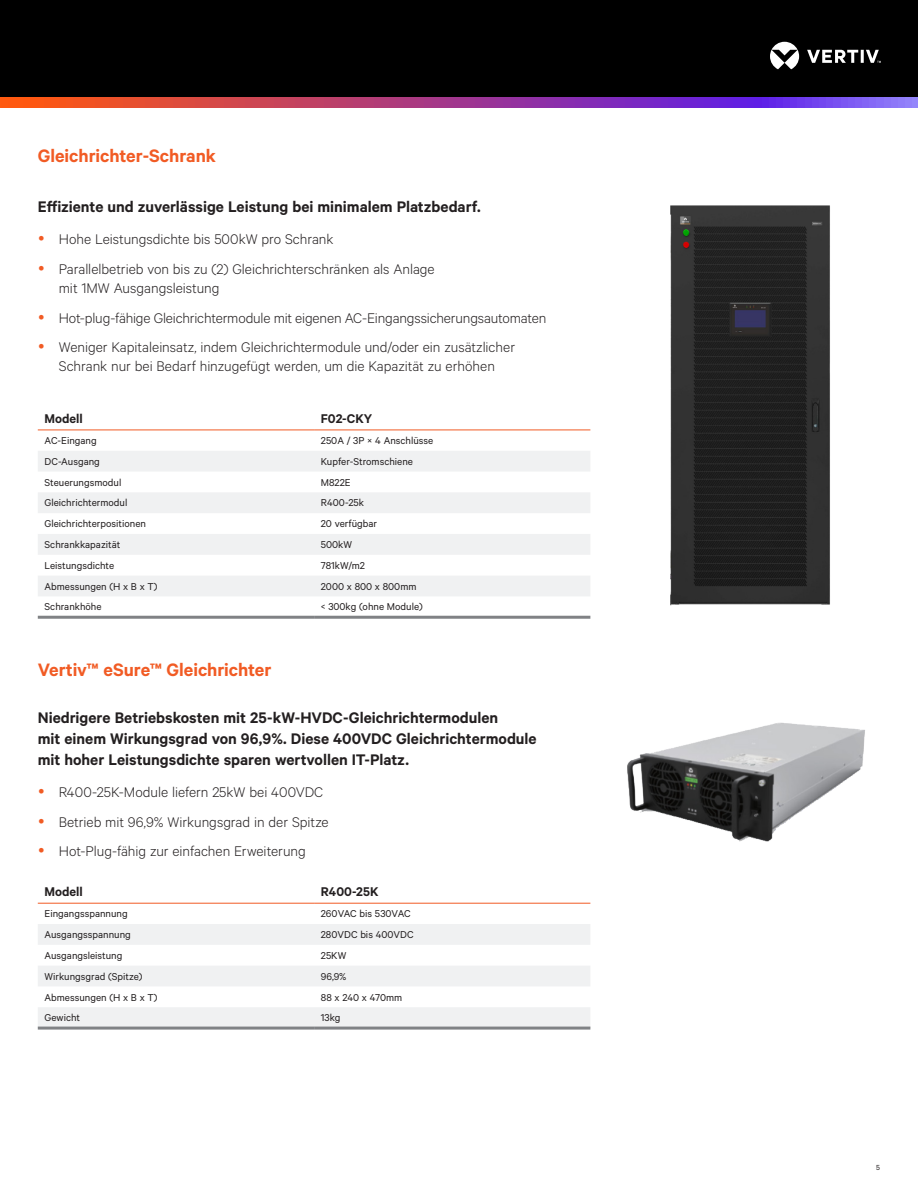
<style>
.page{position:relative;width:918px;height:1188px;background:#fff}
.page>*{position:absolute;margin:0;border:0;box-sizing:border-box;transform-origin:0 0}
.Vertiv_Orange_Main_H{font:600 20.25px "Calibre";letter-spacing:-.005em;color:#f15b24}
.Vertiv_Heading{font:600 17.25px/20.7px "Calibre";color:#231f20}
.t1{font:300 15.75px/18.9px "Calibre";color:#231f20}
.Table_Header_Black{font:600 14.25px "Calibre";color:#231f20}
.Table_Body{font:11.25px "Calibre";color:#231f20}
.t2{font:8.25px "Calibre";color:#231f20}
</style>
<div class="page">
<div style="left:0;top:0;width:918px;height:108px;background:#000"></div>
<svg style="left:770px;top:42px;width:111px;height:27px"></svg>
<svg style="left:0;top:98px;width:918px;height:10px;background:#a73f8c"></svg>
<svg style="left:38px;top:451px;width:552px;height:145px;fill:#f0f1f2"></svg>
<hr style="left:38px;top:430px;width:276px;height:1px;background:#f15b24">
<hr style="left:314px;top:430px;width:276px;height:1px;background:#f15b24">
<hr style="left:38px;top:616px;width:276px;height:3px;background:#808285">
<hr style="left:314px;top:616px;width:276px;height:3px;background:#808285">
<svg style="left:38px;top:924px;width:552px;height:103px;fill:#f0f1f2"></svg>
<hr style="left:38px;top:903px;width:276px;height:1px;background:#f15b24">
<hr style="left:314px;top:903px;width:276px;height:1px;background:#f15b24">
<hr style="left:38px;top:1027px;width:276px;height:3px;background:#808285">
<hr style="left:314px;top:1027px;width:276px;height:3px;background:#808285">
<img style="left:670px;top:205px;width:160px;height:401px">
<img style="left:627px;top:722px;width:238px;height:120px">
<p class="Vertiv_Orange_Main_H" style="left:38px;top:144px;width:180px">Gleichrichter-Schrank</p>
<p class="Vertiv_Heading" style="left:38px;top:196px;width:444px">Effiziente und zuverlässige Leistung bei minimalem Platzbedarf.</p>
<p class="t1" style="left:59px;top:229px;width:276px">Hohe Leistungsdichte bis 500kW pro Schrank</p>
<p class="t1" style="left:59px;top:259px;width:377px">Parallelbetrieb von bis zu (2) Gleichrichterschränken als Anlage mit 1MW Ausgangsleistung</p>
<p class="t1" style="left:59px;top:308px;width:489px">Hot-plug-fähige Gleichrichtermodule mit eigenen AC-Eingangssicherungsautomaten</p>
<p class="t1" style="left:59px;top:337px;width:458px">Weniger Kapitaleinsatz, indem Gleichrichtermodule und/oder ein zusätzlicher<br>Schrank nur bei Bedarf hinzugefügt werden, um die Kapazität zu erhöhen</p>
<p class="Table_Header_Black" style="left:45px;top:410px;width:40px">Modell</p>
<p class="Table_Header_Black" style="left:321px;top:410px;width:53px">F02-CKY</p>
<p class="Table_Body" style="left:45px;top:434px;width:54px">AC-Eingang</p>
<p class="Table_Body" style="left:321px;top:434px;width:114px">250A / 3P × 4 Anschlüsse</p>
<p class="Table_Body" style="left:45px;top:455px;width:57px">DC-Ausgang</p>
<p class="Table_Body" style="left:321px;top:455px;width:94px">Kupfer-Stromschiene</p>
<p class="Table_Body" style="left:45px;top:476px;width:78px">Steuerungsmodul</p>
<p class="Table_Body" style="left:321px;top:476px;width:31px">M822E</p>
<p class="Table_Body" style="left:45px;top:496px;width:84px">Gleichrichtermodul</p>
<p class="Table_Body" style="left:321px;top:496px;width:45px">R400-25k</p>
<p class="Table_Body" style="left:45px;top:517px;width:103px">Gleichrichterpositionen</p>
<p class="Table_Body" style="left:321px;top:517px;width:58px">20 verfügbar</p>
<p class="Table_Body" style="left:45px;top:538px;width:77px">Schrankkapazität</p>
<p class="Table_Body" style="left:321px;top:538px;width:33px">500kW</p>
<p class="Table_Body" style="left:45px;top:559px;width:71px">Leistungsdichte</p>
<p class="Table_Body" style="left:321px;top:559px;width:46px">781kW/m2</p>
<p class="Table_Body" style="left:45px;top:580px;width:115px">Abmessungen (H x B x T)</p>
<p class="Table_Body" style="left:321px;top:580px;width:97px">2000 x 800 x 800mm</p>
<p class="Table_Body" style="left:45px;top:600px;width:59px">Schrankhöhe</p>
<p class="Table_Body" style="left:321px;top:600px;width:103px">&lt; 300kg (ohne Module)</p>
<p class="Vertiv_Orange_Main_H" style="left:38px;top:658px;width:235px">Vertiv™ eSure™ Gleichrichter</p>
<p class="Vertiv_Heading" style="left:38px;top:707px;width:500px">Niedrigere Betriebskosten mit 25-kW-HVDC-Gleichrichtermodulen<br>mit einem Wirkungsgrad von 96,9%. Diese 400VDC Gleichrichtermodule mit hoher Leistungsdichte sparen wertvollen IT-Platz.</p>
<p class="t1" style="left:59px;top:782px;width:266px">R400-25K-Module liefern 25kW bei 400VDC</p>
<p class="t1" style="left:59px;top:812px;width:271px">Betrieb mit 96,9% Wirkungsgrad in der Spitze</p>
<p class="t1" style="left:59px;top:841px;width:249px">Hot-Plug-fähig zur einfachen Erweiterung</p>
<p class="Table_Header_Black" style="left:45px;top:884px;width:40px">Modell</p>
<p class="Table_Header_Black" style="left:321px;top:884px;width:59px">R400-25K</p>
<p class="Table_Body" style="left:45px;top:907px;width:85px">Eingangsspannung</p>
<p class="Table_Body" style="left:321px;top:907px;width:91px">260VAC bis 530VAC</p>
<p class="Table_Body" style="left:45px;top:928px;width:88px">Ausgangsspannung</p>
<p class="Table_Body" style="left:321px;top:928px;width:94px">280VDC bis 400VDC</p>
<p class="Table_Body" style="left:45px;top:949px;width:79px">Ausgangsleistung</p>
<p class="Table_Body" style="left:321px;top:949px;width:27px">25KW</p>
<p class="Table_Body" style="left:45px;top:970px;width:100px">Wirkungsgrad (Spitze)</p>
<p class="Table_Body" style="left:321px;top:970px;width:27px">96,9%</p>
<p class="Table_Body" style="left:45px;top:990px;width:115px">Abmessungen (H x B x T)</p>
<p class="Table_Body" style="left:321px;top:990px;width:83px">88 x 240 x 470mm</p>
<p class="Table_Body" style="left:45px;top:1011px;width:37px">Gewicht</p>
<p class="Table_Body" style="left:321px;top:1011px;width:21px">13kg</p>
<p class="t2" style="left:876px;top:1162px;width:5px">5</p>
</div>
